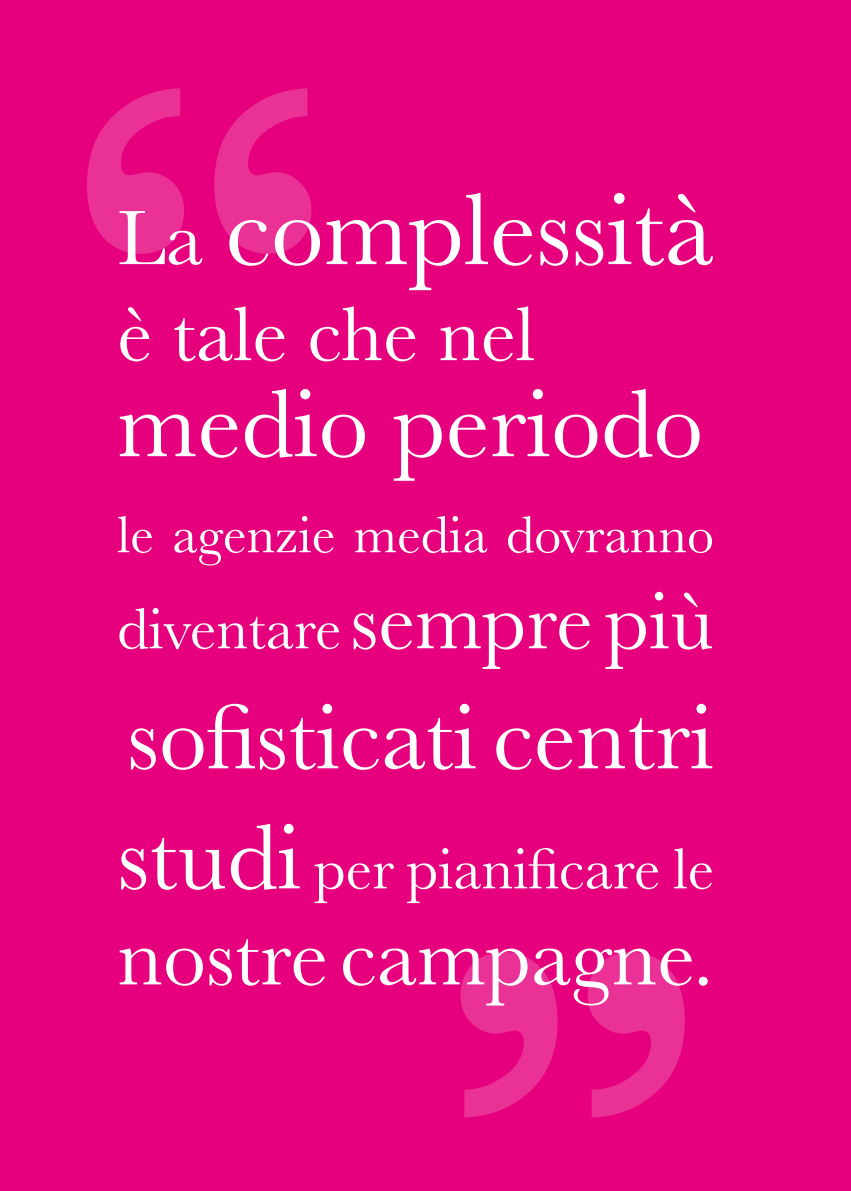
<style>
.page{position:relative;width:851px;height:1191px;background:#fff}
.page>*{position:absolute;margin:0;border:0;box-sizing:border-box;transform-origin:0 0}
.t1{font:700 474.4px "Baskerville";color:#fff}
.t2{font:106px "Baskerville";color:#fff}
.t3{font:100px "Baskerville";color:#fff}
.t4{font:96px "Baskerville";color:#fff}
.t5{font:86px "Baskerville";color:#fff}
.t6{font:80px "Baskerville";color:#fff}
.t7{font:60px "Baskerville";color:#fff}
.t8{font:54px "Baskerville";color:#fff}
.s1{font-size:80px}
.s2{font-size:84px}
.s3{font-size:96px}
</style>
<div class="page">
<div style="left:0;top:0;width:850px;height:1191px;background:#e6007d"></div>
<h1 class="t1" style="left:58px;top:-77px;width:283px">“</h1>
<h2 class="t2" style="left:117px;top:162px;width:598px"><span class="s1">La</span> complessità</h2>
<h3 class="t6" style="left:117px;top:283px;width:419px">è tale che nel</h3>
<h3 class="t3" style="left:117px;top:360px;width:587px">medio periodo</h3>
<p class="t8" style="left:117px;top:500px;width:598px">le agenzie media dovranno</p>
<p class="t7" style="left:117px;top:590px;width:598px">diventare <span class="s2">sempre più</span></p>
<h3 class="t4" style="left:127px;top:676px;width:588px">sofisticati centri</h3>
<p class="t7" style="left:117px;top:830px;width:598px"><span class="s3">studi</span> per pianificare le</p>
<h3 class="t5" style="left:117px;top:901px;width:598px">nostre campagne.</h3>
<h1 class="t1" style="left:714px;top:1282px;width:283px;rotate:-180deg">“</h1>
</div>
